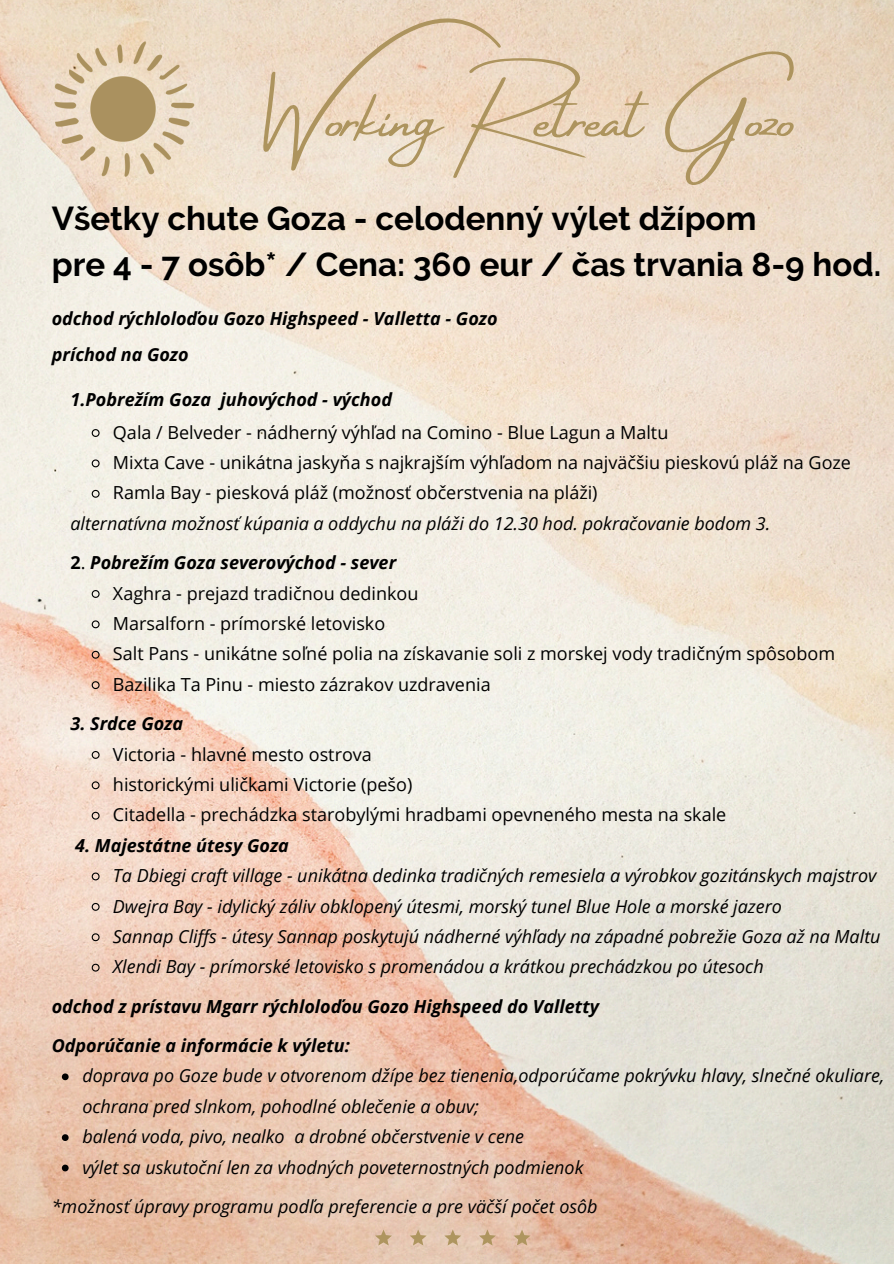
<style>
.page{position:relative;width:894px;height:1264px;background:#fff}
.page>*{position:absolute;margin:0;border:0;box-sizing:border-box;transform-origin:0 0}
.t1{font:64.8px "Amsterdam Four";letter-spacing:-.005em;color:#ad945e}
.t2{font:700 33px/46.2px "Raleway";color:#000}
.t3{font:italic 18px/30.3px "Open Sans";color:#000}
.t4{font:18px "Open Sans";color:#000}
.t5{font:italic 700 18px/36px "Open Sans";color:#000}
.s1{font-style:normal}
.s2{font-weight:400;font-style:normal}
</style>
<div class="page">
<img style="left:0;top:0;width:893px;height:1263px">
<img style="left:0;top:0;width:246px;height:218px">
<svg style="left:91px;top:428px;width:9px;height:10px"></svg>
<svg style="left:91px;top:458px;width:9px;height:10px"></svg>
<svg style="left:91px;top:489px;width:9px;height:9px"></svg>
<svg style="left:91px;top:589px;width:9px;height:9px"></svg>
<svg style="left:91px;top:619px;width:9px;height:10px"></svg>
<svg style="left:91px;top:650px;width:9px;height:9px"></svg>
<svg style="left:91px;top:680px;width:9px;height:10px"></svg>
<svg style="left:91px;top:750px;width:9px;height:9px"></svg>
<svg style="left:91px;top:780px;width:9px;height:10px"></svg>
<svg style="left:91px;top:811px;width:9px;height:9px"></svg>
<svg style="left:91px;top:871px;width:9px;height:10px"></svg>
<svg style="left:91px;top:902px;width:9px;height:9px"></svg>
<svg style="left:91px;top:932px;width:9px;height:10px"></svg>
<svg style="left:91px;top:962px;width:9px;height:10px"></svg>
<svg style="left:62px;top:1073px;width:7px;height:7px"></svg>
<svg style="left:62px;top:1134px;width:7px;height:6px"></svg>
<svg style="left:62px;top:1164px;width:7px;height:7px"></svg>
<svg style="left:375px;top:1229px;width:17px;height:16px"></svg>
<svg style="left:409px;top:1229px;width:17px;height:16px"></svg>
<svg style="left:444px;top:1229px;width:17px;height:16px"></svg>
<svg style="left:479px;top:1229px;width:16px;height:16px"></svg>
<svg style="left:513px;top:1229px;width:17px;height:16px"></svg>
<p class="t1" style="left:267px;top:83px;width:530px">Working Retreat Gozo</p>
<p class="t2" style="left:52px;top:195px;width:830px">Všetky chute Goza - celodenný výlet džípom<br>pre 4 - 7 osôb* / Cena: 360 eur / čas trvania 8-9 hod.</p>
<h1 class="t5" style="left:52px;top:300px;width:447px">odchod rýchloloďou Gozo Highspeed - Valletta - Gozo príchod na Gozo</h1>
<h2 class="t5" style="left:70px;top:381px;width:323px">1.Pobrežím Goza juhovýchod - východ</h2>
<h3 class="t4" style="left:113px;top:419px;width:556px">Qala / Belveder - nádherný výhľad na Comino - Blue Lagun a Maltu</h3>
<p class="t4" style="left:113px;top:450px;width:739px">Mixta Cave - unikátna jaskyňa s najkrajším výhľadom na najväčšiu pieskovú pláž na Goze</p>
<p class="t4" style="left:113px;top:480px;width:486px">Ramla Bay - piesková pláž (možnosť občerstvenia na pláži)</p>
<p class="t3" style="left:70px;top:507px;width:701px">alternatívna možnosť kúpania a oddychu na pláži do 12.30 hod. pokračovanie bodom 3.</p>
<p class="t5" style="left:70px;top:544px;width:327px"><span class="s1">2</span><span class="s2">.</span> Pobrežím Goza severovýchod - sever</p>
<p class="t4" style="left:113px;top:580px;width:307px">Xaghra - prejazd tradičnou dedinkou</p>
<p class="t4" style="left:113px;top:610px;width:274px">Marsalforn - prímorské letovisko</p>
<p class="t4" style="left:113px;top:641px;width:723px">Salt Pans - unikátne soľné polia na získavanie soli z morskej vody tradičným spôsobom</p>
<p class="t4" style="left:113px;top:671px;width:379px">Bazilika Ta Pinu - miesto zázrakov uzdravenia</p>
<p class="t5" style="left:70px;top:705px;width:114px">3. Srdce Goza</p>
<p class="t4" style="left:113px;top:741px;width:260px">Victoria - hlavné mesto ostrova</p>
<h3 class="t4" style="left:113px;top:771px;width:301px">historickými uličkami Victorie (pešo)</h3>
<p class="t4" style="left:113px;top:802px;width:614px">Citadella - prechádzka starobylými hradbami opevneného mesta na skale</p>
<p class="t5" style="left:75px;top:826px;width:215px">4. Majestátne útesy Goza</p>
<p class="t3" style="left:113px;top:860px;width:764px">Ta Dbiegi craft village - unikátna dedinka tradičných remesiela a výrobkov gozitánskych majstrov</p>
<h3 class="t3" style="left:113px;top:890px;width:670px">Dwejra Bay - idylický záliv obklopený útesmi, morský tunel Blue Hole a morské jazero</h3>
<p class="t3" style="left:113px;top:920px;width:768px">Sannap Cliffs - útesy Sannap poskytujú nádherné výhľady na západné pobrežie Goza až na Maltu</p>
<p class="t3" style="left:113px;top:951px;width:652px">Xlendi Bay - prímorské letovisko s promenádou a krátkou prechádzkou po útesoch</p>
<p class="t5" style="left:52px;top:987px;width:548px">odchod z prístavu Mgarr rýchloloďou Gozo Highspeed do Valletty</p>
<p class="t5" style="left:52px;top:1027px;width:299px">Odporúčanie a informácie k výletu:</p>
<h3 class="t3" style="left:82px;top:1060px;width:803px">doprava po Goze bude v otvorenom džípe bez tienenia,odporúčame pokrývku hlavy, slnečné okuliare, ochrana pred slnkom, pohodlné oblečenie a obuv;</h3>
<h3 class="t3" style="left:82px;top:1121px;width:443px">balená voda, pivo, nealko a drobné občerstvenie v cene</h3>
<p class="t3" style="left:82px;top:1151px;width:502px">výlet sa uskutoční len za vhodných poveternostných podmienok</p>
<p class="t3" style="left:52px;top:1190px;width:547px">*možnosť úpravy programu podľa preferencie a pre väčší počet osôb</p>
</div>
